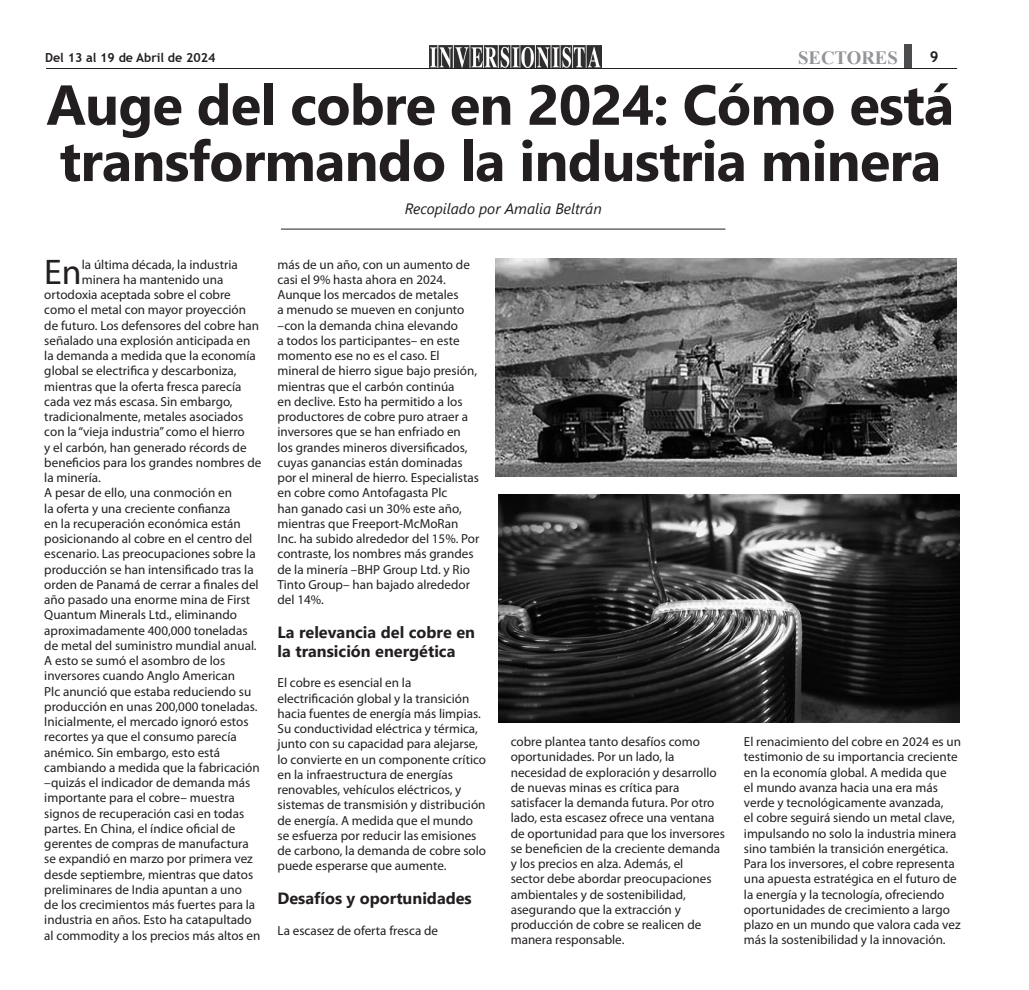
<style>
.page{position:relative;width:1029px;height:990px;background:#fff}
.page>*{position:absolute;margin:0;border:0;box-sizing:border-box;transform-origin:0 0}
.t1{font:700 56.25px/56.2px "Segoe UI";letter-spacing:-.015em;color:#231f20}
.t2{font:35.75px "Myriad Pro";color:#231f20}
.t3{font:700 18.75px "Times New Roman";color:#939598}
.t4{font:700 16.25px/18.8px "Segoe UI";color:#231f20}
.t5{font:italic 15px "Segoe UI";color:#231f20}
.t6{font:700 15px "Trebuchet MS";color:#231f20}
.t7{font:13.12px/15.2px "Myriad Pro";color:#231f20}
.t8{font:700 12.5px "Trebuchet MS";color:#231f20}
</style>
<div class="page">
<div style="left:904px;top:44px;width:7px;height:24px;background:#4b4c4d"></div>
<img style="left:429px;top:46px;width:172px;height:22px">
<hr style="left:46px;top:68px;width:910px;height:1px;background:#231f20">
<hr style="left:281px;top:229px;width:444px;height:1px;background:#231f20">
<img style="left:498px;top:495px;width:461px;height:228px">
<img style="left:495px;top:259px;width:461px;height:218px">
<p class="t8" style="left:45px;top:49px;width:172px">Del 13 al 19 de Abril de 2024</p>
<h3 class="t3" style="left:797px;top:44px;width:101px">SECTORES</h3>
<p class="t6" style="left:929px;top:48px;width:10px">9</p>
<p class="t1" style="left:46px;top:72px;width:909px">Auge del cobre en 2024: Cómo está transformando la industria minera</p>
<p class="t5" style="left:404px;top:195px;width:198px">Recopilado por Amalia Beltrán</p>
<p class="t2" style="left:44px;top:250px;width:39px">En</p>
<p class="t7" style="left:82px;top:256px;width:157px">la última década, la industria</p>
<p class="t7" style="left:82px;top:272px;width:143px">minera ha mantenido una</p>
<p class="t7" style="left:44px;top:287px;width:188px">ortodoxia aceptada sobre el cobre</p>
<p class="t7" style="left:44px;top:302px;width:203px">como el metal con mayor proyección</p>
<p class="t7" style="left:44px;top:317px;width:216px">de futuro. Los defensores del cobre han</p>
<p class="t7" style="left:44px;top:333px;width:207px">señalado una explosión anticipada en</p>
<p class="t7" style="left:44px;top:348px;width:213px">la demanda a medida que la economía</p>
<p class="t7" style="left:44px;top:363px;width:194px">global se electrifica y descarboniza,</p>
<p class="t7" style="left:44px;top:378px;width:198px">mientras que la oferta fresca parecía</p>
<p class="t7" style="left:44px;top:394px;width:190px">cada vez más escasa. Sin embargo,</p>
<p class="t7" style="left:44px;top:409px;width:200px">tradicionalmente, metales asociados</p>
<p class="t7" style="left:44px;top:424px;width:202px">con la “vieja industria” como el hierro</p>
<p class="t7" style="left:44px;top:439px;width:204px">y el carbón, han generado récords de</p>
<p class="t7" style="left:44px;top:455px;width:218px">beneficios para los grandes nombres de</p>
<p class="t7" style="left:44px;top:470px;width:58px">la minería.</p>
<p class="t7" style="left:44px;top:485px;width:216px">A pesar de ello, una conmoción en<br>la oferta y una creciente confianza<br>en la recuperación económica están posicionando al cobre en el centro del escenario. Las preocupaciones sobre la producción se han intensificado tras la orden de Panamá de cerrar a finales del año pasado una enorme mina de First Quantum Minerals Ltd., eliminando aproximadamente 400,000 toneladas de metal del suministro mundial anual.<br>A esto se sumó el asombro de los inversores cuando Anglo American<br>Plc anunció que estaba reduciendo su producción en unas 200,000 toneladas.</p>
<p class="t7" style="left:44px;top:714px;width:217px">Inicialmente, el mercado ignoró estos recortes ya que el consumo parecía anémico. Sin embargo, esto está cambiando a medida que la fabricación –quizás el indicador de demanda más importante para el cobre– muestra signos de recuperación casi en todas partes. En China, el índice oficial de gerentes de compras de manufactura se expandió en marzo por primera vez desde septiembre, mientras que datos preliminares de India apuntan a uno<br>de los crecimientos más fuertes para la industria en años. Esto ha catapultado al commodity a los precios más altos en</p>
<p class="t7" style="left:277px;top:256px;width:194px">más de un año, con un aumento de casi el 9% hasta ahora en 2024.</p>
<p class="t7" style="left:277px;top:287px;width:203px">Aunque los mercados de metales<br>a menudo se mueven en conjunto –con la demanda china elevando<br>a todos los participantes– en este momento ese no es el caso. El mineral de hierro sigue bajo presión, mientras que el carbón continúa<br>en declive. Esto ha permitido a los productores de cobre puro atraer a inversores que se han enfriado en los grandes mineros diversificados, cuyas ganancias están dominadas por el mineral de hierro. Especialistas en cobre como Antofagasta Plc<br>han ganado casi un 30% este año, mientras que Freeport-McMoRan<br>Inc. ha subido alrededor del 15%. Por contraste, los nombres más grandes de la minería –BHP Group Ltd. y Rio<br>Tinto Group– han bajado alrededor del 14%.</p>
<p class="t4" style="left:277px;top:622px;width:199px">La relevancia del cobre en la transición energética</p>
<p class="t7" style="left:277px;top:675px;width:210px">El cobre es esencial en la electrificación global y la transición hacia fuentes de energía más limpias.<br>Su conductividad eléctrica y térmica, junto con su capacidad para alejarse, lo convierte en un componente crítico en la infraestructura de energías renovables, vehículos eléctricos, y sistemas de transmisión y distribución de energía. A medida que el mundo se esfuerza por reducir las emisiones de carbono, la demanda de cobre solo puede esperarse que aumente.</p>
<p class="t4" style="left:277px;top:888px;width:196px">Desafíos y oportunidades</p>
<p class="t7" style="left:277px;top:923px;width:162px">La escasez de oferta fresca de</p>
<p class="t7" style="left:510px;top:734px;width:216px">cobre plantea tanto desafíos como oportunidades. Por un lado, la necesidad de exploración y desarrollo de nuevas minas es crítica para satisfacer la demanda futura. Por otro lado, esta escasez ofrece una ventana de oportunidad para que los inversores se beneficien de la creciente demanda y los precios en alza. Además, el<br>sector debe abordar preocupaciones ambientales y de sostenibilidad, asegurando que la extracción y producción de cobre se realicen de manera responsable.</p>
<p class="t7" style="left:743px;top:734px;width:218px">El renacimiento del cobre en 2024 es un testimonio de su importancia creciente en la economía global. A medida que<br>el mundo avanza hacia una era más verde y tecnológicamente avanzada,<br>el cobre seguirá siendo un metal clave, impulsando no solo la industria minera sino también la transición energética.<br>Para los inversores, el cobre representa una apuesta estratégica en el futuro de la energía y la tecnología, ofreciendo oportunidades de crecimiento a largo plazo en un mundo que valora cada vez más la sostenibilidad y la innovación.</p>
</div>
